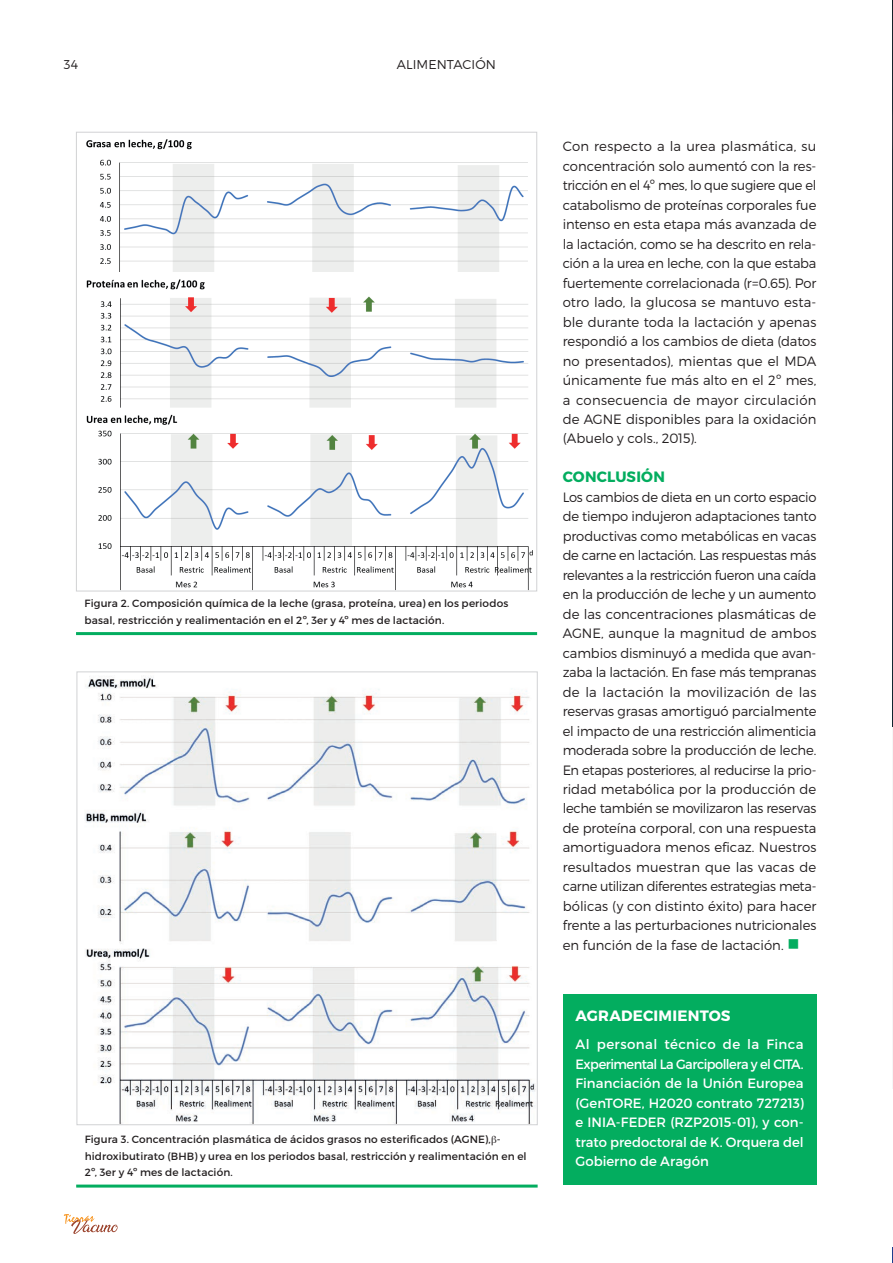
<style>
.page{position:relative;width:893px;height:1263px;background:#fff}
.page>*{position:absolute;margin:0;border:0;box-sizing:border-box;transform-origin:0 0}
.T-quadre-titular{font:700 15px "Montserrat";letter-spacing:.015em;color:#fff}
.T-ladillo{font:700 15px "Montserrat";letter-spacing:.015em;color:#03ad5f}
.T-text{font:300 13.5px/19.5px "Montserrat";color:#231f20;text-align:justify}
.T-quadre-text{font:13.5px/19.5px "Montserrat";color:#fff;text-align:justify}
.t1{font:300 12.75px "Montserrat";letter-spacing:.005em;color:#231f20}
.T-peu-Inf{font:10.5px/16.5px "Montserrat";letter-spacing:.01em;color:#231f20}
.s1{color:#03ad5f}
</style>
<div class="page">
<div style="left:563px;top:994px;width:253px;height:190px;background:#03ad5f"></div>
<hr style="left:76px;top:1184px;width:462px;height:3px;background:#03ad5f">
<img style="left:85px;top:676px;width:451px;height:447px">
<hr style="left:76px;top:632px;width:461px;height:3px;background:#03ad5f">
<img style="left:86px;top:139px;width:447px;height:450px">
<svg style="left:64px;top:1214px;width:54px;height:20px"></svg>
<img style="left:892px;top:1px;width:1px;height:726px">
<svg style="left:892px;top:1247px;width:1px;height:16px"></svg>
<p class="t1" style="left:64px;top:57px;width:16px">34</p>
<p class="t1" style="left:397px;top:57px;width:101px">ALIMENTACIÓN</p>
<p class="T-peu-Inf" style="left:85px;top:595px;width:425px">Figura 2. Composición química de la leche (grasa, proteína, urea) en los periodos basal, restricción y realimentación en el 2º, 3er y 4º mes de lactación.</p>
<p class="T-peu-Inf" style="left:85px;top:1131px;width:444px">Figura 3. Concentración plasmática de ácidos grasos no esterificados (AGNE), - hidroxibutirato (BHB) y urea en los periodos basal, restricción y realimentación en el<br>2º, 3er y 4º mes de lactación.</p>
<p class="T-text" style="left:563px;top:137px;width:255px">Con respecto a la urea plasmática, su concentración solo aumentó con la res&shy;tricción en el 4º mes, lo que sugiere que el catabolismo de proteínas corporales fue intenso en esta etapa más avanzada de la lactación, como se ha descrito en rela&shy;ción a la urea en leche, con la que estaba fuertemente correlacionada (r=0.65). Por otro lado, la glucosa se mantuvo esta&shy;ble durante toda la lactación y apenas respondió a los cambios de dieta (datos no presentados), mientas que el MDA únicamente fue más alto en el 2º mes, a consecuencia de mayor circulación de AGNE disponibles para la oxidación (Abuelo y cols., 2015).</p>
<p class="T-ladillo" style="left:563px;top:468px;width:104px">CONCLUSIÓN</p>
<p class="T-text" style="left:563px;top:487px;width:255px">Los cambios de dieta en un corto espacio de tiempo indujeron adaptaciones tanto productivas como metabólicas en vacas de carne en lactación. Las respuestas más relevantes a la restricción fueron una caída en la producción de leche y un aumento de las concentraciones plasmáticas de AGNE, aunque la magnitud de ambos cambios disminuyó a medida que avan&shy;zaba la lactación. En fase más tempranas de la lactación la movilización de las reservas grasas amortiguó parcialmente el impacto de una restricción alimenticia moderada sobre la producción de leche.<br>En etapas posteriores, al reducirse la prio&shy;ridad metabólica por la producción de leche también se movilizaron las reservas de proteína corporal, con una respuesta amortiguadora menos eficaz. Nuestros resultados muestran que las vacas de carne utilizan diferentes estrategias meta&shy;bólicas (y con distinto éxito) para hacer frente a las perturbaciones nutricionales en función de la fase de lactación. <span class="s1">■</span></p>
<p class="T-quadre-titular" style="left:576px;top:1007px;width:157px">AGRADECIMIENTOS</p>
<p class="T-quadre-text" style="left:575px;top:1035px;width:230px">Al personal técnico de la Finca Experimental La Garcipollera y el CITA.<br>Financiación de la Unión Europea (GenTORE, H2020 contrato 727213) e INIA-FEDER (RZP2015-01), y con&shy;trato predoctoral de K. Orquera del Gobierno de Aragón</p>
</div>
